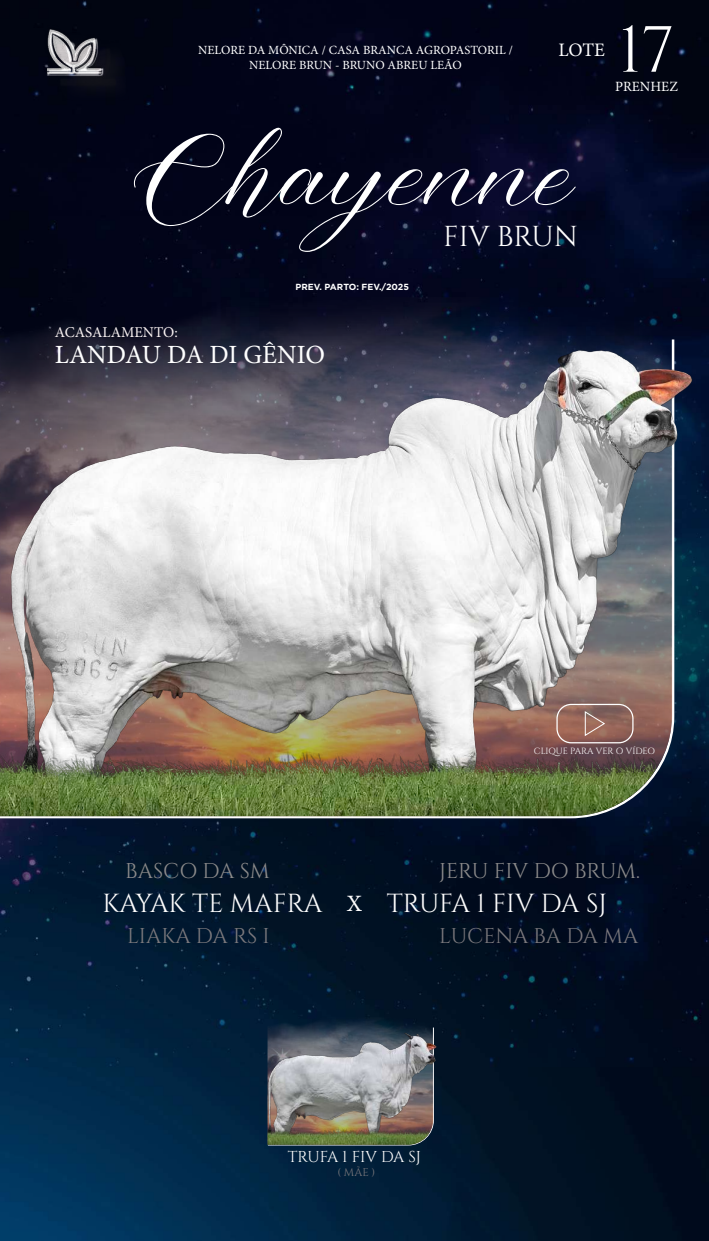
<style>
.page{position:relative;width:709px;height:1241px;background:#fff}
.page>*{position:absolute;margin:0;border:0;box-sizing:border-box;transform-origin:0 0}
.t1{font:89.75px "Amira";color:#fff}
.t2{font:65.25px "Cinzel";color:#fff}
.t3{font:28.75px "Cinzel";letter-spacing:-.01em;color:#fff}
.t4{font:26.25px "Minion Pro";color:#fff}
.t5{font:26px "Cinzel";color:#fff}
.t6{font:23.38px "Minion Pro";color:#fff}
.t7{font:21.38px "Cinzel";color:#8c8b8b}
.t8{font:21.38px "Cinzel";letter-spacing:-.01em;color:#7c797d}
.t9{font:21.25px "Cinzel";letter-spacing:-.01em;color:#7c797d}
.t10{font:19px "Minion Pro";color:#fff}
.t11{font:15.75px "Cinzel";letter-spacing:-.005em;color:#fff}
.t12{font:15px "Minion Pro";color:#faf3f3}
.t13{font:14.12px "Minion Pro";color:#fff}
.t14{font:12.5px/15px "Minion Pro";letter-spacing:-.005em;color:#fff;text-align:center}
.t15{font:11.25px "Cinzel";color:#7c797d}
.t16{font:9px "Cinzel";letter-spacing:-.015em;color:#fff}
.t17{font:700 8.88px "Gotham";color:#fff}
</style>
<div class="page">
<img style="left:0;top:0;width:709px;height:1240px">
<img style="left:19px;top:17px;width:115px;height:83px">
<img style="left:0;top:297px;width:672px;height:519px">
<img style="left:0;top:326px;width:695px;height:478px">
<img style="left:0;top:747px;width:666px;height:69px">
<div style="left:556px;top:703px;width:77px;height:40px;border:1px solid #fff;border-radius:14px"></div>
<svg style="left:584px;top:710px;width:22px;height:27px"></svg>
<img style="left:267px;top:1016px;width:166px;height:128px">
<img style="left:268px;top:1025px;width:170px;height:116px">
<img style="left:267px;top:1127px;width:165px;height:17px">
<p class="t14" style="left:198px;top:43px;width:316px">NELORE DA MÔNICA / CASA BRANCA AGROPASTORIL /<br>NELORE BRUN - BRUNO ABREU LEÃO</p>
<h3 class="t10" style="left:558px;top:37px;width:48px">LOTE</h3>
<h2 class="t2" style="left:619px;top:12px;width:57px">17</h2>
<p class="t13" style="left:615px;top:77px;width:64px">PRENHEZ</p>
<h1 class="t1" style="left:134px;top:121px;width:442px">Chayenne</h1>
<h3 class="t3" style="left:443px;top:220px;width:136px">FIV BRUN</h3>
<p class="t17" style="left:295px;top:280px;width:115px">PREV. PARTO: FEV./2025</p>
<p class="t12" style="left:55px;top:322px;width:125px">ACASALAMENTO:</p>
<h3 class="t4" style="left:55px;top:337px;width:272px">LANDAU DA DI GÊNIO</h3>
<p class="t16" style="left:534px;top:745px;width:123px">CLIQUE PARA VER O VÍDEO</p>
<h3 class="t7" style="left:125px;top:858px;width:146px">BASCO DA SM</h3>
<h3 class="t7" style="left:439px;top:858px;width:202px">JERU FIV DO BRUM.</h3>
<h3 class="t6" style="left:347px;top:887px;width:17px">X</h3>
<h3 class="t5" style="left:102px;top:888px;width:221px">KAYAK TE MAFRA</h3>
<h3 class="t5" style="left:387px;top:888px;width:222px">TRUFA 1 FIV DA SJ</h3>
<h3 class="t8" style="left:127px;top:923px;width:144px">LIAKA DA RS I</h3>
<h3 class="t9" style="left:439px;top:923px;width:200px">LUCENA BA DA MA</h3>
<p class="t11" style="left:288px;top:1147px;width:135px">TRUFA 1 FIV DA SJ</p>
<p class="t15" style="left:337px;top:1165px;width:40px">( MÃE )</p>
</div>
